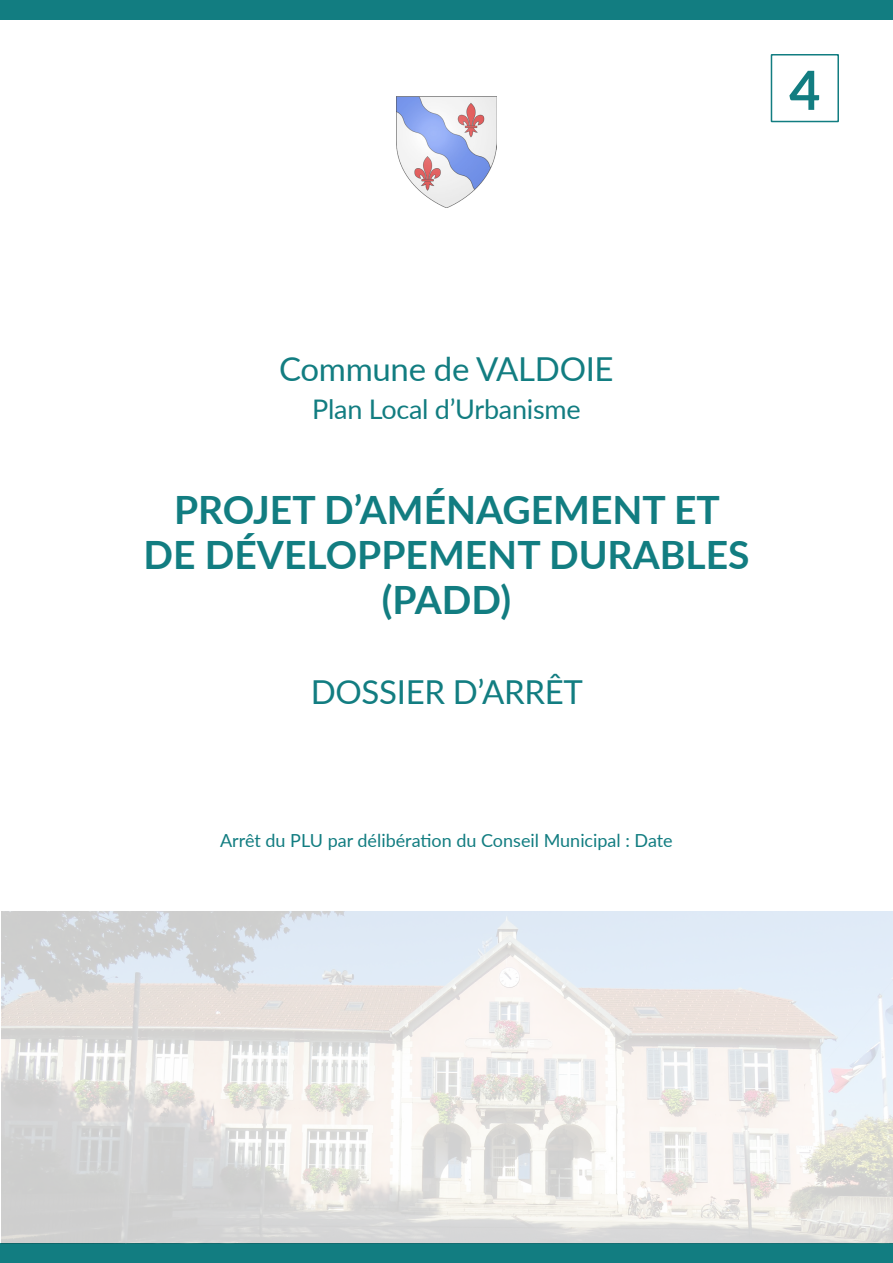
<style>
.page{position:relative;width:893px;height:1263px;background:#fff}
.page>*{position:absolute;margin:0;border:0;box-sizing:border-box;transform-origin:0 0}
.t1{font:700 54px "Lato";color:#127d81}
.t2{font:700 39px/45px "Lato";color:#127d81;text-align:center}
.t3{font:33px "Lato";letter-spacing:-.01em;color:#127d81}
.t4{font:27px "Lato";letter-spacing:-.01em;color:#127d81}
.t5{font:18px "Lato";color:#127d81}
</style>
<div class="page">
<div style="left:0;top:1px;width:893px;height:19px;background:#127d81"></div>
<div style="left:0;top:1244px;width:893px;height:19px;background:#127d81"></div>
<div style="left:771px;top:54px;width:68px;height:68px;border:2px solid #127d81"></div>
<img style="left:396px;top:97px;width:101px;height:110px">
<img style="left:1px;top:911px;width:892px;height:333px">
<h1 class="t1" style="left:789px;top:50px;width:33px">4</h1>
<p class="t3" style="left:279px;top:345px;width:336px">Commune de VALDOIE</p>
<p class="t4" style="left:312px;top:390px;width:270px">Plan Local d’Urbanisme</p>
<p class="t2" style="left:143px;top:486px;width:608px">PROJET D’AMÉNAGEMENT ET<br>DE DÉVELOPPEMENT DURABLES (PADD)</p>
<p class="t3" style="left:311px;top:668px;width:274px">DOSSIER D’ARRÊT</p>
<p class="t5" style="left:220px;top:828px;width:454px">Arrêt du PLU par délibération du Conseil Municipal : Date</p>
</div>
